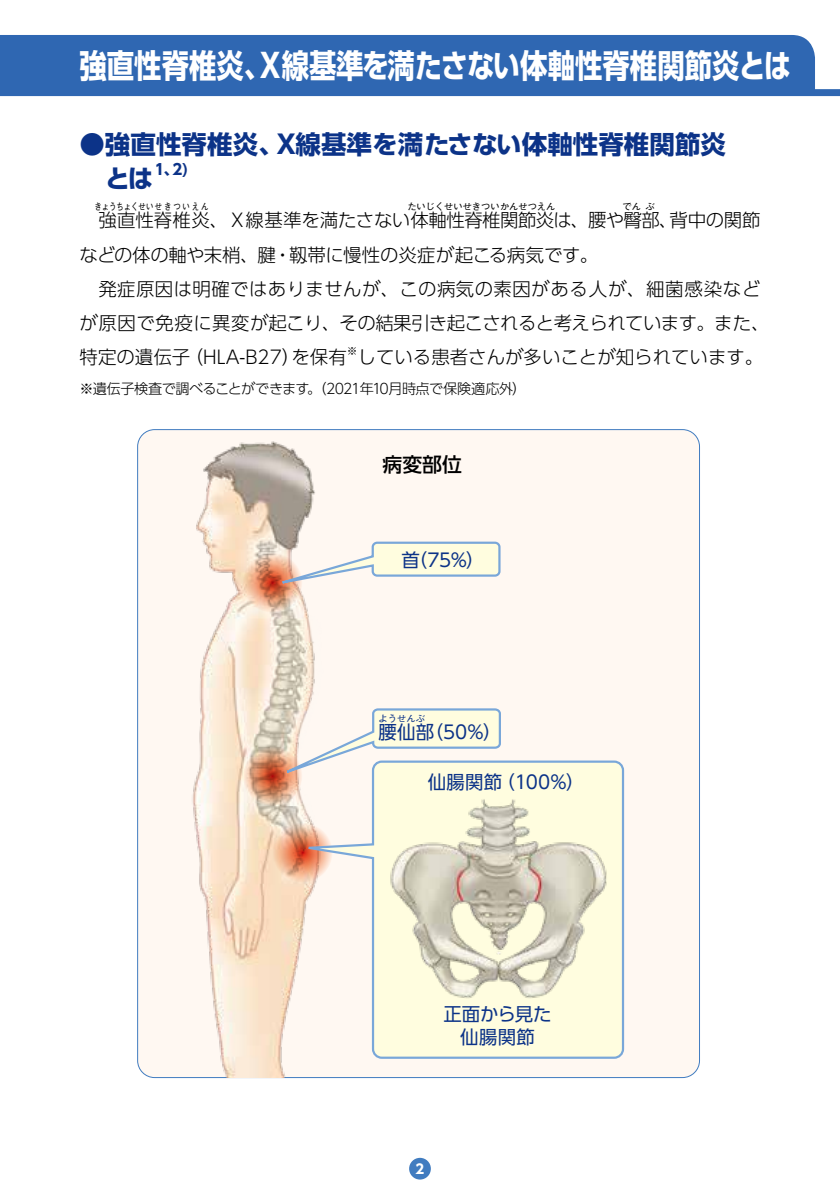
<style>
.page{position:relative;width:840px;height:1191px;background:#fff}
.page>*{position:absolute;margin:0;border:0;box-sizing:border-box;transform-origin:0 0}
.t1{font:700 32.6px "UD Shin Go Pr 6 N";color:#fff;scale:.84 1}
.t2{font:700 25.6px/34px "UD Shin Go Pr 6 N";color:#0c3388}
.t3{font:500 19.8px "UD Shin Go Pr 6 N";color:#000}
.t4{font:300 18.4px/34px "UD Shin Go Pr 6 N";color:#000}
.t5{font:300 18.4px "UD Shin Go Pr 6 N";letter-spacing:-.02em;color:#000}
.t6{font:18.4px/22.6px "UD Shin Go Pr 6 N";color:#0c3388;text-align:center}
.t7{font:700 14.8px "UD Shin Go Pr 6 N";color:#0c3388}
.t8{font:300 14.2px "UD Shin Go Pr 6 N";letter-spacing:-.045em;color:#000}
.t9{font:700 13.2px "UD Shin Go Pr 6 N";color:#fff}
.t10{font:300 10.8px "UD Shin Go Pr 6 N";color:#000}
.t11{font:300 9.2px "UD Shin Go Pr 6 N";color:#000}
.t12{font:300 9.2px "UD Shin Go Pr 6 N";color:#000;scale:.8 1}
.t13{font:9.2px "UD Shin Go Pr 6 N";letter-spacing:.005em;color:#0c3388}
</style>
<div class="page">
<div style="left:409px;top:1157px;width:21px;height:22px;background:#417cc0;border-radius:50%"></div>
<div style="left:137px;top:429px;width:562px;height:648px;background:#fff8f2;border-radius:17px"></div>
<div style="left:0;top:35px;width:839px;height:61px;background:#2f67b2"></div>
<img style="left:144px;top:441px;width:171px;height:636px">
<svg style="left:242px;top:552px;width:60px;height:60px"></svg>
<svg style="left:242px;top:745px;width:60px;height:61px"></svg>
<svg style="left:272px;top:822px;width:60px;height:60px"></svg>
<svg style="left:237px;top:540px;width:264px;height:53px"></svg>
<svg style="left:247px;top:707px;width:254px;height:81px"></svg>
<svg style="left:287px;top:759px;width:338px;height:301px"></svg>
<img style="left:383px;top:785px;width:237px;height:233px">
<h1 class="t1" style="left:79px;top:39px;width:848px">強直性脊椎炎、Ｘ線基準を満たさない体軸性脊椎関節炎とは</h1>
<h2 class="t2" style="left:79px;top:127px;width:647px">●強直性脊椎炎、Ｘ線基準を満たさない体軸性脊椎関節炎　とは</h2>
<p class="t7" style="left:155px;top:158px;width:35px">1、2)</p>
<p class="t5" style="left:98px;top:206px;width:663px">強直性脊椎炎、Ｘ線基準を満たさない体軸性脊椎関節炎は、腰や臀部、背中の関節</p>
<p class="t12" style="left:94px;top:199px;width:144px">きょうちょくせいせきついえん</p>
<p class="t11" style="left:407px;top:199px;width:149px">たいじくせいせきついかんせつえん</p>
<p class="t11" style="left:622px;top:199px;width:20px">でん</p>
<p class="t11" style="left:645px;top:199px;width:11px">ぶ</p>
<p class="t4" style="left:80px;top:237px;width:691px">などの体の軸や末梢、腱・靱帯に慢性の炎症が起こる病気です。<br>　発症原因は明確ではありませんが、この病気の素因がある人が、細菌感染などが原因で免疫に異変が起こり、その結果引き起こされると考えられています。また、特定の遺伝子（HLA-B27）を保有</p>
<p class="t10" style="left:346px;top:342px;width:12px">※</p>
<p class="t4" style="left:357px;top:339px;width:407px">している患者さんが多いことが知られています。</p>
<p class="t8" style="left:80px;top:377px;width:448px">※遺伝子検査で調べることができます。（2021年10月時点で保険適応外）</p>
<p class="t3" style="left:382px;top:448px;width:81px">病変部位</p>
<p class="t6" style="left:401px;top:548px;width:85px">首（75%）</p>
<p class="t13" style="left:378px;top:711px;width:48px">ようせんぶ</p>
<p class="t6" style="left:424px;top:720px;width:78px">（50%）</p>
<p class="t6" style="left:427px;top:770px;width:158px">仙腸関節（100%）</p>
<p class="t6" style="left:378px;top:720px;width:57px">腰仙部</p>
<p class="t6" style="left:443px;top:1002px;width:109px">正面から見た仙腸関節</p>
<p class="t9" style="left:415px;top:1157px;width:10px">2</p>
</div>
